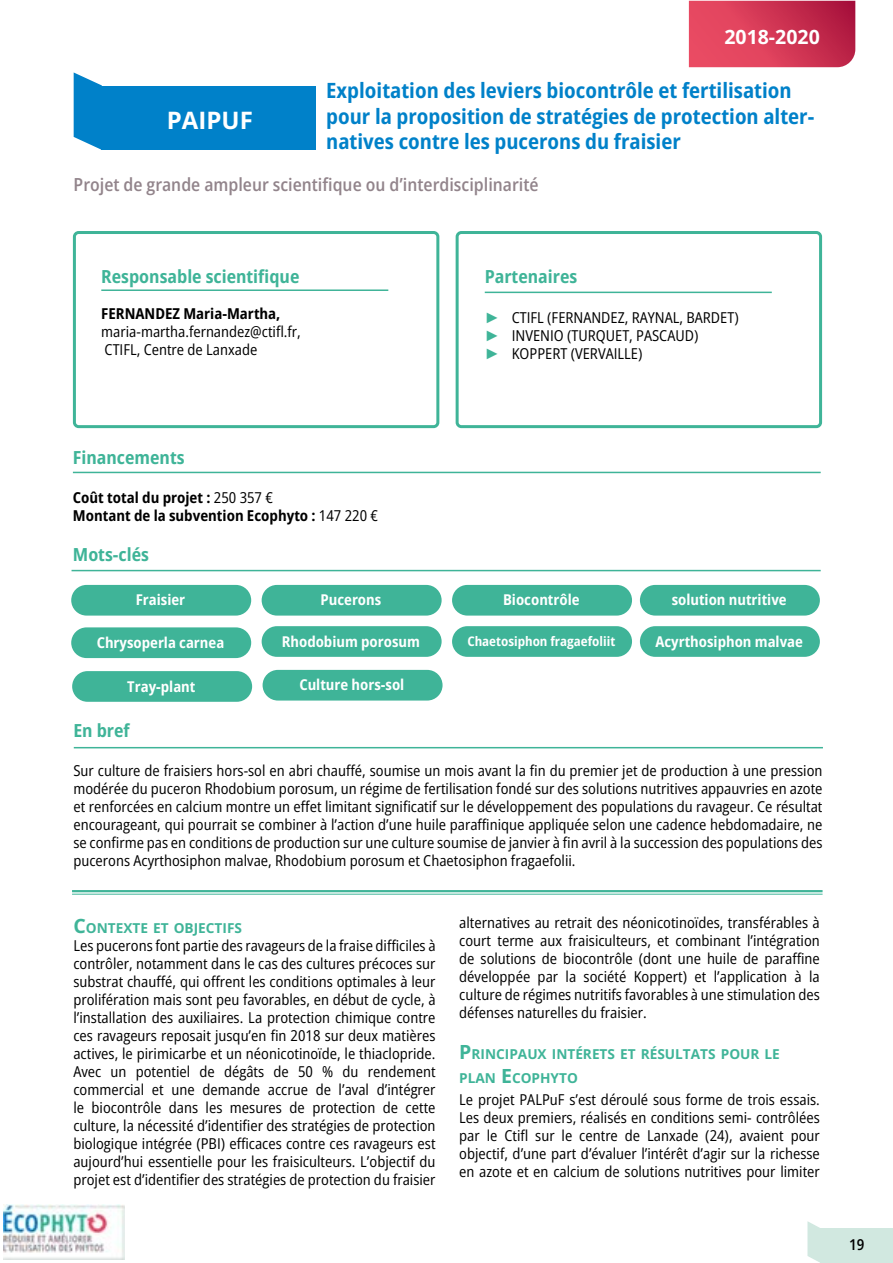
<style>
.page{position:relative;width:893px;height:1263px;background:#fff}
.page>*{position:absolute;margin:0;border:0;box-sizing:border-box;transform-origin:0 0}
.t1{font:700 24px "Open Sans";color:#fff}
.t2{font:700 semi-condensed 21px/25.2px "Open Sans";color:#0081c9}
.t3{font:700 19.5px "Open Sans";color:#fff}
.t4{font:700 semi-condensed 18px "Open Sans";color:#3fb498}
.t5{font:600 semi-condensed 18px "Open Sans";color:#92848b}
.t6{font:semi-condensed 15px/18px "Open Sans";color:#000;text-align:justify}
.t7{font:700 semi-condensed 15px/18px "Open Sans";color:#000}
.t8{font:600 semi-condensed 15px "Open Sans";color:#000}
.t9{font:700 semi-condensed 14.85px "Open Sans";color:#fff}
.t10{font:700 13.65px/23.4px "Open Sans";color:#3fb498}
.t11{font:700 semi-condensed 13.05px "Open Sans";color:#fff}
.s1{font-family:"Arial";font-stretch:normal;color:#3fb498}
.s2{font-weight:400}
.s3{font-size:19.5px}
</style>
<div class="page">
<div style="left:821px;top:1228px;width:72px;height:35px;background:#d1e8e0"></div>
<svg style="left:807px;top:1221px;width:14px;height:42px"></svg>
<img style="left:3px;top:1205px;width:121px;height:55px">
<div style="left:102px;top:86px;width:214px;height:64px;background:#0081c9"></div>
<svg style="left:74px;top:72px;width:28px;height:78px"></svg>
<svg style="left:689px;top:1px;width:166px;height:66px;background:#d23855"></svg>
<div style="left:73px;top:231px;width:366px;height:197px;border:3px solid #3fb498;border-radius:4px"></div>
<div style="left:456px;top:231px;width:366px;height:197px;border:3px solid #3fb498;border-radius:4px"></div>
<hr style="left:101px;top:289px;width:287px;height:2px;background:#3fb498">
<hr style="left:485px;top:292px;width:287px;height:1px;background:#3fb498">
<div style="left:71px;top:585px;width:180px;height:31px;background:#3fb498;border-radius:15px"></div>
<div style="left:262px;top:585px;width:180px;height:31px;background:#3fb498;border-radius:15px"></div>
<div style="left:452px;top:585px;width:180px;height:31px;background:#3fb498;border-radius:15px"></div>
<div style="left:71px;top:627px;width:180px;height:31px;background:#3fb498;border-radius:15px"></div>
<div style="left:452px;top:626px;width:180px;height:31px;background:#3fb498;border-radius:15px"></div>
<hr style="left:73px;top:472px;width:748px;height:1px;background:#3fb498">
<hr style="left:72px;top:570px;width:749px;height:1px;background:#3fb498">
<hr style="left:74px;top:747px;width:749px;height:1px;background:#3fb498">
<hr style="left:72px;top:890px;width:751px;height:2px;background:#3fb498">
<hr style="left:72px;top:894px;width:751px;height:1px;background:#3fb498">
<div style="left:262px;top:626px;width:180px;height:31px;background:#3fb498;border-radius:15px"></div>
<div style="left:640px;top:585px;width:180px;height:31px;background:#3fb498;border-radius:15px"></div>
<div style="left:640px;top:626px;width:180px;height:31px;background:#3fb498;border-radius:15px"></div>
<div style="left:72px;top:671px;width:180px;height:31px;background:#3fb498;border-radius:15px"></div>
<div style="left:263px;top:670px;width:180px;height:30px;background:#3fb498;border-radius:15px"></div>
<h3 class="t3" style="left:724px;top:24px;width:97px">2018-2020</h3>
<h2 class="t2" style="left:326px;top:78px;width:489px">Exploitation des leviers biocontrôle et fertilisation pour la proposition de stratégies de protection alter&shy;natives contre les pucerons du fraisier</h2>
<p class="t5" style="left:74px;top:173px;width:466px">Projet de grande ampleur scientifique ou d’interdisciplinarité</p>
<h1 class="t1" style="left:167px;top:104px;width:87px">PAIPUF</h1>
<p class="t4" style="left:101px;top:264px;width:200px">Responsable scientifique</p>
<p class="t7" style="left:101px;top:304px;width:181px">FERNANDEZ Maria-Martha,</p>
<p class="t6" style="left:101px;top:322px;width:201px">maria-martha.fernandez@ctifl.fr,<br>CTIFL, Centre de Lanxade</p>
<p class="t4" style="left:485px;top:264px;width:94px">Partenaires</p>
<p class="t6" style="left:485px;top:308px;width:255px;text-align:left"><span class="s1">►</span> CTIFL (FERNANDEZ, RAYNAL, BARDET) <span class="s1">►</span> INVENIO (TURQUET, PASCAUD)<br><span class="s1">►</span> KOPPERT (VERVAILLE)</p>
<p class="t4" style="left:73px;top:445px;width:113px">Financements</p>
<p class="t7" style="left:73px;top:488px;width:307px">Coût total du projet : <span class="s2">250 357 €<br></span>Montant de la subvention Ecophyto : <span class="s2">147 220 €</span></p>
<p class="t4" style="left:73px;top:542px;width:78px">Mots-clés</p>
<p class="t9" style="left:136px;top:590px;width:51px">Fraisier</p>
<p class="t9" style="left:320px;top:590px;width:62px">Pucerons</p>
<p class="t9" style="left:503px;top:590px;width:78px">Biocontrôle</p>
<p class="t9" style="left:97px;top:632px;width:129px">Chrysoperla carnea</p>
<p class="t11" style="left:467px;top:632px;width:149px">Chaetosiphon fragaefoliit</p>
<p class="t9" style="left:282px;top:631px;width:140px">Rhodobium porosum</p>
<p class="t9" style="left:127px;top:676px;width:70px">Tray-plant</p>
<p class="t9" style="left:299px;top:675px;width:106px">Culture hors-sol</p>
<p class="t9" style="left:672px;top:590px;width:116px">solution nutritive</p>
<p class="t9" style="left:655px;top:631px;width:149px">Acyrthosiphon malvae</p>
<p class="t4" style="left:73px;top:718px;width:58px">En bref</p>
<p class="t6" style="left:73px;top:762px;width:751px">Sur culture de fraisiers hors-sol en abri chauffé, soumise un mois avant la fin du premier jet de production à une pression modérée du puceron Rhodobium porosum, un régime de fertilisation fondé sur des solutions nutritives appauvries en azote et renforcées en calcium montre un effet limitant significatif sur le développement des populations du ravageur. Ce résultat encourageant, qui pourrait se combiner à l’action d’une huile paraffinique appliquée selon une cadence hebdomadaire, ne se confirme pas en conditions de production sur une culture soumise de janvier à fin avril à la succession des populations des pucerons Acyrthosiphon malvae, Rhodobium porosum et Chaetosiphon fragaefolii.</p>
<p class="t10" style="left:73px;top:915px;width:170px"><span class="s3">C</span>ONTEXTE ET OBJECTIFS</p>
<p class="t6" style="left:73px;top:936px;width:364px">Les pucerons font partie des ravageurs de la fraise difficiles à contrôler, notamment dans le cas des cultures précoces sur substrat chauffé, qui offrent les conditions optimales à leur prolifération mais sont peu favorables, en début de cycle, à l’installation des auxiliaires. La protection chimique contre ces ravageurs reposait jusqu’en fin 2018 sur deux matières actives, le pirimicarbe et un néonicotinoïde, le thiaclopride.<br>Avec un potentiel de dégâts de 50 % du rendement commercial et une demande accrue de l’aval d’intégrer le biocontrôle dans les mesures de protection de cette culture, la nécessité d’identifier des stratégies de protection biologique intégrée (PBI) efficaces contre ces ravageurs est aujourd’hui essentielle pour les fraisiculteurs. L’objectif du projet est d’identifier des stratégies de protection du fraisier</p>
<p class="t6" style="left:459px;top:913px;width:362px">alternatives au retrait des néonicotinoïdes, transférables à court terme aux fraisiculteurs, et combinant l’intégration de solutions de biocontrôle (dont une huile de paraffine développée par la société Koppert) et l’application à la culture de régimes nutritifs favorables à une stimulation des défenses naturelles du fraisier.</p>
<p class="t10" style="left:459px;top:1042px;width:322px"><span class="s3">P</span>RINCIPAUX INTÉRETS ET RÉSULTATS POUR LE<br>PLAN <span class="s3">E</span> COPHYTO</p>
<p class="t6" style="left:459px;top:1090px;width:362px">Le projet PALPuF s’est déroulé sous forme de trois essais.<br>Les deux premiers, réalisés en conditions semi- contrôlées par le Ctifl sur le centre de Lanxade (24), avaient pour objectif, d’une part d’évaluer l’intérêt d’agir sur la richesse en azote et en calcium de solutions nutritives pour limiter</p>
<p class="t8" style="left:849px;top:1234px;width:17px">19</p>
</div>
